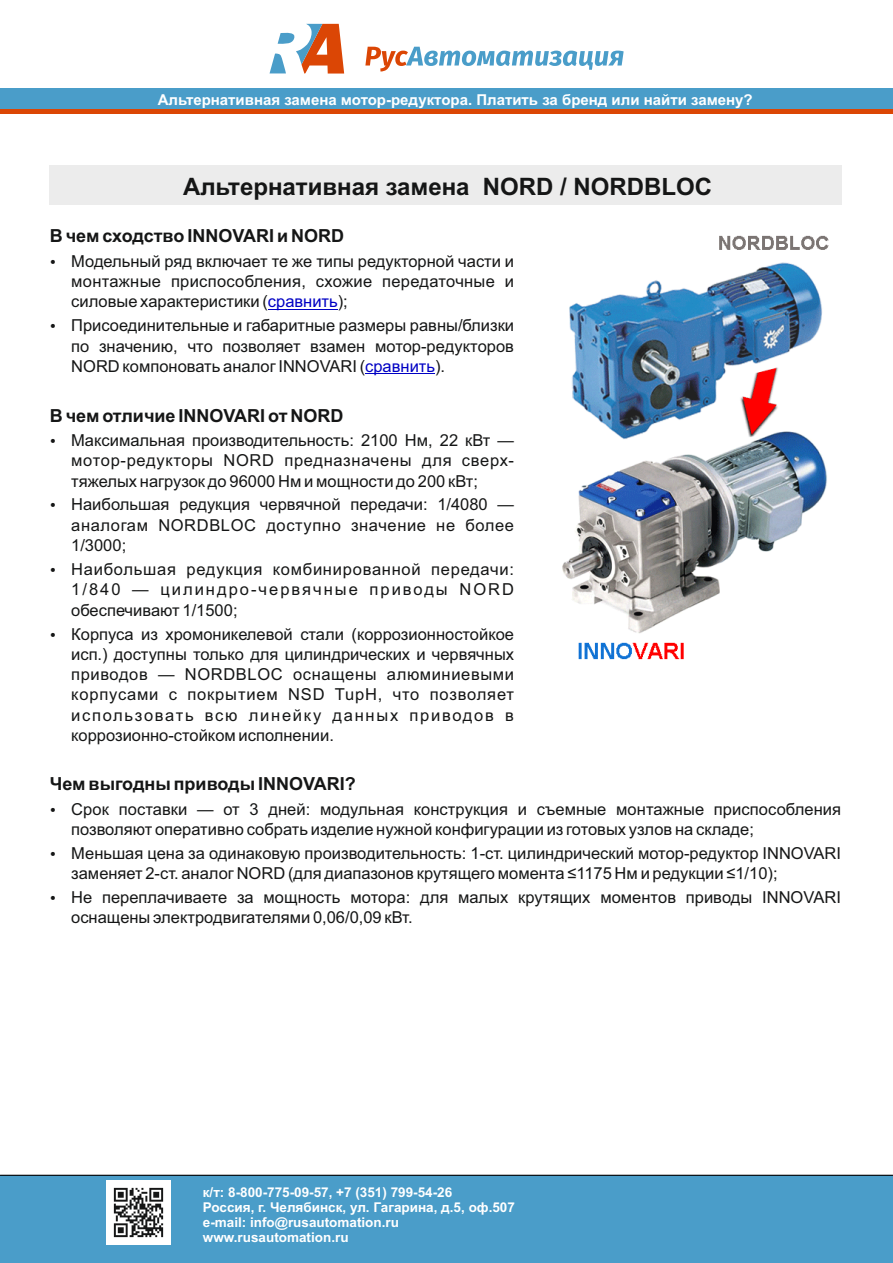
<style>
.page{position:relative;width:893px;height:1263px;background:#fff}
.page>*{position:absolute;margin:0;border:0;box-sizing:border-box;transform-origin:0 0}
.t1{font:700 24px "Arial";color:#151616}
.t2{font:700 18px "Arial";color:#151616}
.t3{font:16.5px/20.2px "Arial";color:#151616;text-align:justify}
.t4{font:700 15px "Arial";color:#fff}
.t5{font:700 13.5px/15.1px "Arial";color:#fff}
.s1{color:#0000c4}
</style>
<div class="page">
<div style="left:0;top:88px;width:893px;height:21px;background:#4a9dc9"></div>
<div style="left:0;top:109px;width:893px;height:5px;background:#db4605"></div>
<svg style="left:365px;top:47px;width:259px;height:25px"></svg>
<svg style="left:270px;top:24px;width:74px;height:50px"></svg>
<div style="left:0;top:1175px;width:893px;height:88px;background:#4a9dc9"></div>
<hr style="left:0;top:1175px;width:893px;height:1px;background:#000">
<img style="left:107px;top:1180px;width:64px;height:65px">
<div style="left:49px;top:166px;width:793px;height:39px;background:#ececec"></div>
<hr style="left:268px;top:309px;width:70px;height:1px;background:#0000c4">
<hr style="left:365px;top:373px;width:70px;height:1px;background:#0000c4">
<img style="left:562px;top:235px;width:267px;height:425px">
<p class="t4" style="left:158px;top:94px;width:596px">Альтернативная замена мотор-редуктора. Платить за бренд или найти замену?</p>
<h1 class="t1" style="left:183px;top:177px;width:531px">Альтернативная замена NORD / NORDBLOC</h1>
<p class="t2" style="left:50px;top:229px;width:296px">В чем сходство INNOVARI и NORD</p>
<p class="t3" style="left:71px;top:252px;width:444px">Модельный ряд включает те же типы редукторной части и монтажные приспособления, схожие передаточные и силовые характеристики (<span class="s1">сравнить</span>);</p>
<p class="t3" style="left:71px;top:317px;width:444px">Присоединительные и габаритные размеры равны/близки по значению, что позволяет взамен мотор-редукторов NORD компоновать аналог INNOVARI (<span class="s1">сравнить</span>).</p>
<p class="t2" style="left:50px;top:408px;width:295px">В чем отличие INNOVARI от NORD</p>
<p class="t3" style="left:71px;top:431px;width:444px">Максимальная производительность: 2100 Нм, 22 кВт — мотор-редукторы NORD предназначены для сверх&shy;тяжелых нагрузок до 96000 Нм и мощности до 200 кВт;</p>
<p class="t3" style="left:71px;top:496px;width:444px">Наибольшая редукция червячной передачи: 1/4080 — аналогам NORDBLOC доступно значение не более 1/3000;</p>
<p class="t3" style="left:71px;top:561px;width:444px">Наибольшая редукция комбинированной передачи:<br>1/840 — цилиндро-червячные приводы NORD обеспечивают 1/1500;</p>
<p class="t3" style="left:71px;top:625px;width:444px">Корпуса из хромоникелевой стали (коррозионностойкое исп.) доступны только для цилиндрических и червячных приводов — NORDBLOC оснащены алюминиевыми корпусами с покрытием NSD TupH, что позволяет использовать всю линейку данных приводов в коррозионно-стойком исполнении.</p>
<p class="t2" style="left:50px;top:777px;width:307px">Чем выгодны приводы INNOVARI?</p>
<p class="t3" style="left:71px;top:800px;width:771px">Срок поставки — от 3 дней: модульная конструкция и съемные монтажные приспособления позволяют оперативно собрать изделие нужной конфигурации из готовых узлов на складе;</p>
<p class="t3" style="left:71px;top:844px;width:771px">Меньшая цена за одинаковую производительность: 1-ст. цилиндрический мотор-редуктор INNOVARI заменяет 2-ст. аналог NORD (для диапазонов крутящего момента ≤1175 Нм и редукции ≤1/10);</p>
<p class="t3" style="left:71px;top:889px;width:771px">Не переплачиваете за мощность мотора: для малых крутящих моментов приводы INNOVARI оснащены электродвигателями 0,06/0,09 кВт.</p>
<p class="t5" style="left:203px;top:1186px;width:314px">к/т: 8-800-775-09-57, +7 (351) 799-54-26<br>Россия, г. Челябинск, ул. Гагарина, д.5, оф.507 e-mail: info@rusautomation.ru www.rusautomation.ru</p>
</div>
